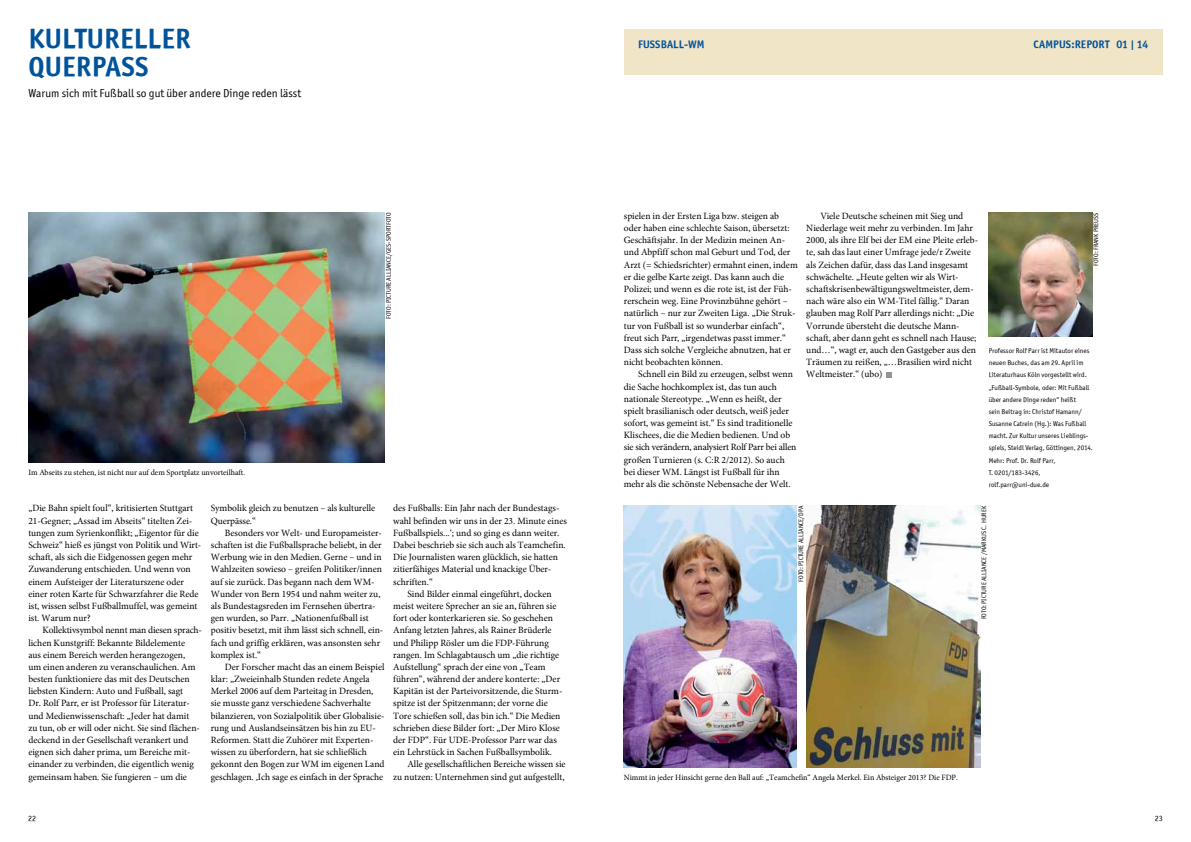
<style>
.page{position:relative;width:1191px;height:842px;background:#fff}
.page>*{position:absolute;margin:0;border:0;box-sizing:border-box;transform-origin:0 0}
.t1{font:28px/28px "Officina Sans ITCTT Bold";letter-spacing:.01em;color:#00539b}
.t2{font:11.5px "Officina Sans ITCTT Book";color:#000}
.t3{font:11px "Officina Sans ITCTT Bold";letter-spacing:.01em;color:#00539b}
.t4{font:9.5px/12.2px "Minion";color:#000}
.t5{font:8px "Minion";color:#000}
.t6{font:8px "Officina Sans ITCTT Book";color:#000}
.t7{font:7px/12.2px "Officina Sans ITCTT Book";color:#000}
.t8{font:6.5px "Officina Sans ITCTT Book";color:#000}
</style>
<div class="page">
<svg style="left:886px;top:372px;width:6px;height:5px"></svg>
<div style="left:624px;top:29px;width:538px;height:46px;background:#f1e5c7"></div>
<img style="left:988px;top:213px;width:104px;height:124px">
<img style="left:624px;top:506px;width:173px;height:261px">
<img style="left:806px;top:506px;width:174px;height:261px">
<img style="left:28px;top:213px;width:357px;height:250px">
<h1 class="t1" style="left:28px;top:25px;width:161px">KULTURELLER<br>QUERPASS</h1>
<p class="t2" style="left:28px;top:86px;width:274px">Warum sich mit Fußball so gut über andere Dinge reden lässt</p>
<p class="t5" style="left:28px;top:467px;width:218px">Im Abseits zu stehen, ist nicht nur auf dem Sportplatz unvorteilhaft.</p>
<p class="t8" style="left:385px;top:319px;width:107px;rotate:-90deg">Foto: picture alliance/GES-Sportfoto</p>
<p class="t4" style="left:28px;top:502px;width:174px">„Die Bahn spielt foul“, kritisierten Stuttgart 21-Gegner; „Assad im Abseits“ titelten Zei&shy;tungen zum Syrienkonflikt; „Eigentor für die Schweiz“ hieß es jüngst von Politik und Wirt&shy;schaft, als sich die Eidgenossen gegen mehr Zuwanderung entschieden. Und wenn von einem Aufsteiger der Literaturszene oder einer roten Karte für Schwarzfahrer die Rede ist, wissen selbst Fußballmuffel, was gemeint ist. Warum nur?</p>
<p class="t4" style="left:28px;top:624px;width:175px;text-indent:14px">Kollektivsymbol nennt man diesen sprach&shy;lichen Kunstgriff: Bekannte Bildelemente<br>aus einem Bereich werden herangezogen,<br>um einen anderen zu veranschaulichen. Am besten funktioniere das mit des Deutschen liebsten Kindern: Auto und Fußball, sagt<br>Dr. Rolf Parr, er ist Professor für Literatur&shy;und Medienwissenschaft: „Jeder hat damit<br>zu tun, ob er will oder nicht. Sie sind flächen&shy;deckend in der Gesellschaft verankert und eignen sich daher prima, um Bereiche mit&shy;einander zu verbinden, die eigentlich wenig gemeinsam haben. Sie fungieren – um die</p>
<p class="t4" style="left:211px;top:502px;width:166px">Symbolik gleich zu benutzen – als kulturelle<br>Querpässe.“</p>
<p class="t4" style="left:211px;top:527px;width:174px;text-indent:14px">Besonders vor Welt- und Europameister&shy;schaften ist die Fußballsprache beliebt, in der Werbung wie in den Medien. Gerne – und in Wahlzeiten sowieso – greifen Politiker/innen auf sie zurück. Das begann nach dem WM-Wunder von Bern 1954 und nahm weiter zu, als Bundestagsreden im Fernsehen übertra&shy;gen wurden, so Parr. „Nationenfußball ist positiv besetzt, mit ihm lässt sich schnell, ein&shy;fach und griffig erklären, was ansonsten sehr komplex ist.“</p>
<p class="t4" style="left:211px;top:661px;width:175px;text-indent:14px">Der Forscher macht das an einem Beispiel klar: „Zweieinhalb Stunden redete Angela Merkel 2006 auf dem Parteitag in Dresden, sie musste ganz verschiedene Sachverhalte bilanzieren, von Sozialpolitik über Globalisie&shy;rung und Auslandseinsätzen bis hin zu EU-Reformen. Statt die Zuhörer mit Experten&shy;wissen zu überfordern, hat sie schließlich gekonnt den Bogen zur WM im eigenen Land geschlagen. ‚Ich sage es einfach in der Sprache</p>
<p class="t4" style="left:393px;top:502px;width:168px">des Fußballs: Ein Jahr nach der Bundestags-</p>
<p class="t4" style="left:393px;top:514px;width:175px">wahl befinden wir uns in der 23. Minute eines</p>
<p class="t4" style="left:393px;top:527px;width:168px">Fußballspiels...‘; und so ging es dann weiter.</p>
<p class="t4" style="left:393px;top:539px;width:174px">Dabei beschrieb sie sich auch als Teamchefin.</p>
<p class="t4" style="left:393px;top:551px;width:166px">Die Journalisten waren glücklich, sie hatten</p>
<p class="t4" style="left:393px;top:563px;width:160px">zitierfähiges Material und knackige Über-</p>
<p class="t4" style="left:393px;top:575px;width:41px">schriften.“</p>
<p class="t4" style="left:407px;top:587px;width:146px">Sind Bilder einmal eingeführt, docken</p>
<p class="t4" style="left:393px;top:600px;width:165px">meist weitere Sprecher an sie an, führen sie</p>
<p class="t4" style="left:393px;top:612px;width:161px">fort oder konterkarieren sie. So geschehen</p>
<p class="t4" style="left:393px;top:624px;width:160px">Anfang letzten Jahres, als Rainer Brüderle</p>
<p class="t4" style="left:393px;top:636px;width:157px">und Philipp Rösler um die FDP-Führung</p>
<p class="t4" style="left:393px;top:648px;width:167px">rangen. Im Schlagabtausch um „die richtige</p>
<p class="t4" style="left:393px;top:661px;width:154px">Aufstellung“ sprach der eine von „Team</p>
<p class="t4" style="left:393px;top:673px;width:168px">führen“, während der andere konterte: „Der</p>
<p class="t4" style="left:393px;top:685px;width:171px">Kapitän ist der Parteivorsitzende, die Sturm-</p>
<p class="t4" style="left:393px;top:697px;width:156px">spitze ist der Spitzenmann; der vorne die</p>
<p class="t4" style="left:393px;top:709px;width:169px">Tore schießen soll, das bin ich.“ Die Medien</p>
<p class="t4" style="left:393px;top:722px;width:168px">schrieben diese Bilder fort: „Der Miro Klose</p>
<p class="t4" style="left:393px;top:734px;width:165px">der FDP“. Für UDE-Professor Parr war das</p>
<p class="t4" style="left:393px;top:746px;width:160px">ein Lehrstück in Sachen Fußballsymbolik.</p>
<p class="t4" style="left:407px;top:758px;width:160px">Alle gesellschaftlichen Bereiche wissen sie</p>
<p class="t4" style="left:393px;top:770px;width:173px">zu nutzen: Unternehmen sind gut aufgestellt,</p>
<p class="t3" style="left:638px;top:38px;width:66px">FUSS BALL-WM</p>
<p class="t3" style="left:1033px;top:38px;width:7px">CAMPUS</p>
<p class="t3" style="left:1071px;top:38px;width:79px">:REPORT 01 | 14</p>
<p class="t4" style="left:624px;top:210px;width:175px">spielen in der Ersten Liga bzw. steigen ab oder haben eine schlechte Saison, übersetzt:<br>Geschäftsjahr. In der Medizin meinen An&shy;und Abpfiff schon mal Geburt und Tod, der Arzt (= Schiedsrichter) ermahnt einen, indem er die gelbe Karte zeigt. Das kann auch die Polizei; und wenn es die rote ist, ist der Füh&shy;rerschein weg. Eine Provinzbühne gehört – natürlich – nur zur Zweiten Liga. „Die Struk&shy;tur von Fußball ist so wunderbar einfach“, freut sich Parr, „irgendetwas passt immer.“ Dass sich solche Vergleiche abnutzen, hat er nicht beobachten können.</p>
<p class="t4" style="left:624px;top:368px;width:174px;text-indent:14px">Schnell ein Bild zu erzeugen, selbst wenn die Sache hochkomplex ist, das tun auch nationale Stereotype. „Wenn es heißt, der spielt brasilianisch oder deutsch, weiß jeder sofort, was gemeint ist.“ Es sind traditionelle Klischees, die die Medien bedienen. Und ob sie sich verändern, analysiert Rolf Parr bei allen großen Turnieren (s. C:R 2/2012). So auch bei dieser WM. Längst ist Fußball für ihn mehr als die schönste Nebensache der Welt.</p>
<p class="t4" style="left:806px;top:210px;width:173px;text-indent:14px">Viele Deutsche scheinen mit Sieg und Niederlage weit mehr zu verbinden. Im Jahr 2000, als ihre Elf bei der EM eine Pleite erleb&shy;te, sah das laut einer Umfrage jede/r Zweite als Zeichen dafür, dass das Land insgesamt schwächelte. „Heute gelten wir als Wirt&shy;schaftskrisenbewältigungsweltmeister, dem&shy;nach wäre also ein WM-Titel fällig.“ Daran glauben mag Rolf Parr allerdings nicht: „Die Vorrunde übersteht die deutsche Mann&shy;schaft, aber dann geht es schnell nach Hause; und…“, wagt er, auch den Gastgeber aus den Träumen zu reißen, „…Brasilien wird nicht Weltmeister.“ (ubo)</p>
<p class="t8" style="left:1092px;top:266px;width:55px;rotate:-90deg">Foto: Frank PreuSS</p>
<p class="t7" style="left:988px;top:344px;width:106px">Professor Rolf Parr ist Mitautor eines neuen Buches, das am 29. April im<br>Literaturhaus Köln vorgestellt wird. „Fußball-Symbole, oder: Mit Fußball über andere Dinge reden“ heißt<br>sein Beitrag in: Christof Hamann/<br>Susanne Catrein (Hg.): Was Fußball macht. Zur Kultur unseres Lieblings&shy;spiels, Steidl Verlag, Göttingen, 2014.<br>Mehr: Prof. Dr. Rolf Parr,<br>T. 0201/183-3426, rolf.parr@uni-due.de</p>
<p class="t8" style="left:797px;top:582px;width:77px;rotate:-90deg">Foto: picture alliance/dpa</p>
<p class="t8" style="left:980px;top:619px;width:115px;rotate:-90deg">Foto: picture alliance /Markus C. Hurek</p>
<p class="t5" style="left:624px;top:772px;width:335px">Nimmt in jeder Hinsicht gerne den Ball auf: „Teamchefin“ Angela Merkel. Ein Absteiger 2013? Die FDP.</p>
<p class="t6" style="left:28px;top:814px;width:9px">22</p>
<p class="t6" style="left:1154px;top:814px;width:9px">23</p>
</div>
